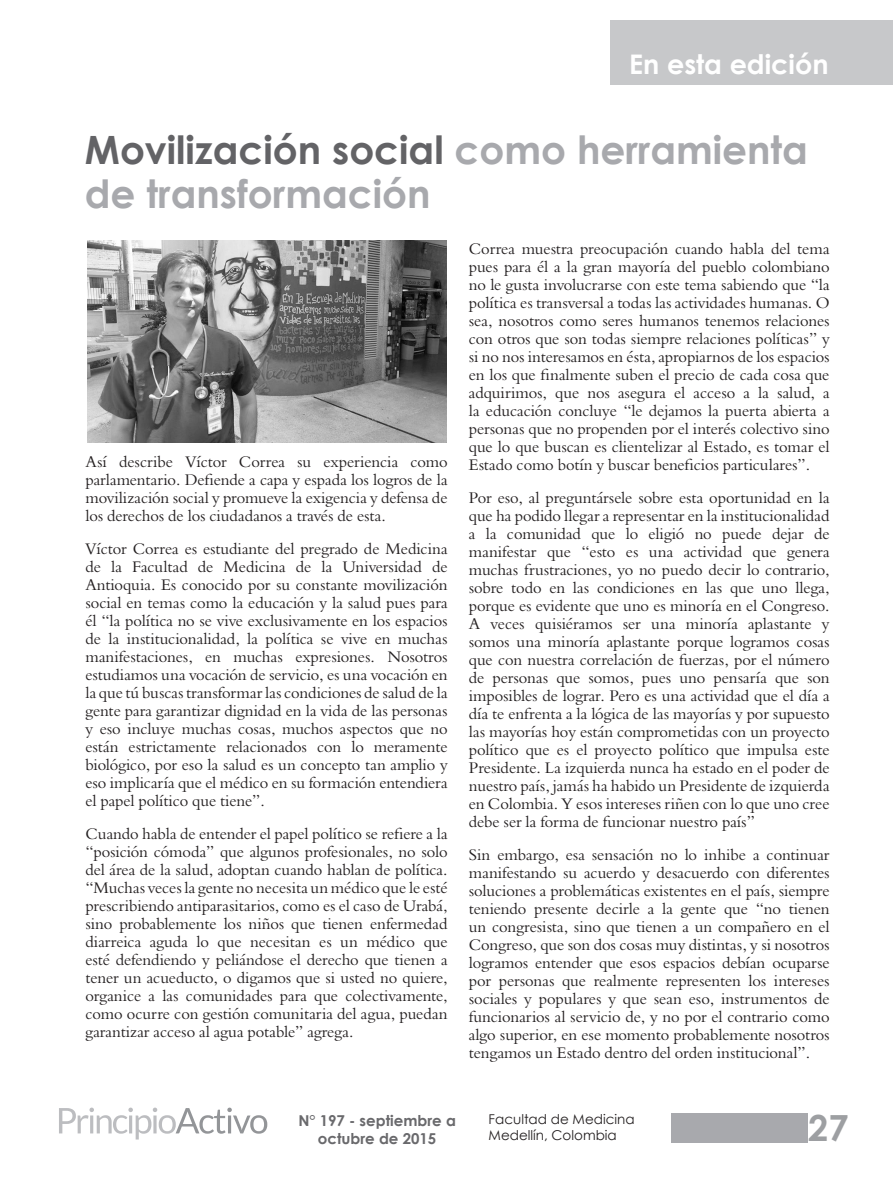
<style>
.page{position:relative;width:893px;height:1191px;background:#fff}
.page>*{position:absolute;margin:0;border:0;box-sizing:border-box;transform-origin:0 0}
.t1{font:700 39px/43.5px "Century Gothic";color:#a8a9ad}
.t2{font:700 36px "Century Gothic";color:#9d9fa2}
.t3{font:700 27px "Century Gothic";color:#fff}
.t4{font:15.75px/18px "Bergamo Std";letter-spacing:-.005em;color:#231f20;text-align:justify}
.t5{font:700 15px/18px "Century Gothic";color:#69696c;text-align:center}
.t6{font:13.5px/16.2px "Century Gothic";color:#231f20}
.s1{color:#636366}
</style>
<div class="page">
<svg style="left:59px;top:1107px;width:208px;height:32px"></svg>
<div style="left:671px;top:1113px;width:137px;height:30px;background:#a8a9ad"></div>
<div style="left:610px;top:20px;width:283px;height:65px;background:#c7c8ca"></div>
<img style="left:87px;top:241px;width:359px;height:202px">
<h3 class="t3" style="left:629px;top:44px;width:201px">En esta edición</h3>
<h1 class="t1" style="left:85px;top:126px;width:725px"><span class="s1">Movilización social</span> como herramienta de transformación</h1>
<p class="t4" style="left:85px;top:453px;width:364px">Así describe Víctor Correa su experiencia como parlamentario. Defiende a capa y espada los logros de la movilización social y promueve la exigencia y defensa de los derechos de los ciudadanos a través de esta.</p>
<p class="t4" style="left:85px;top:540px;width:364px">Víctor Correa es estudiante del pregrado de Medicina de la Facultad de Medicina de la Universidad de Antioquia. Es conocido por su constante movilización social en temas como la educación y la salud pues para él “la política no se vive exclusivamente en los espacios de la institucionalidad, la política se vive en muchas manifestaciones, en muchas expresiones. Nosotros estudiamos una vocación de servicio, es una vocación en la que tú buscas transformar las condiciones de salud de la gente para garantizar dignidad en la vida de las personas y eso incluye muchas cosas, muchos aspectos que no están estrictamente relacionados con lo meramente biológico, por eso la salud es un concepto tan amplio y eso implicaría que el médico en su formación entendiera el papel político que tiene”.</p>
<p class="t4" style="left:85px;top:825px;width:364px">Cuando habla de entender el papel político se refiere a la “posición cómoda” que algunos profesionales, no solo del área de la salud, adoptan cuando hablan de política. “Muchas veces la gente no necesita un médico que le esté prescribiendo antiparasitarios, como es el caso de Urabá, sino probablemente los niños que tienen enfermedad diarreica aguda lo que necesitan es un médico que esté defendiendo y peliándose el derecho que tienen a tener un acueducto, o digamos que si usted no quiere, organice a las comunidades para que colectivamente, como ocurre con gestión comunitaria del agua, puedan garantizar acceso al agua potable” agrega.</p>
<p class="t4" style="left:469px;top:239px;width:362px">Correa muestra preocupación cuando habla del tema pues para él a la gran mayoría del pueblo colombiano no le gusta involucrarse con este tema sabiendo que “la política es transversal a todas las actividades humanas. O sea, nosotros como seres humanos tenemos relaciones con otros que son todas siempre relaciones políticas” y si no nos interesamos en ésta, apropiarnos de los espacios en los que finalmente suben el precio de cada cosa que adquirimos, que nos asegura el acceso a la salud, a la educación concluye “le dejamos la puerta abierta a personas que no propenden por el interés colectivo sino que lo que buscan es clientelizar al Estado, es tomar el Estado como botín y buscar beneficios particulares”.</p>
<p class="t4" style="left:469px;top:488px;width:362px">Por eso, al preguntársele sobre esta oportunidad en la que ha podido llegar a representar en la institucionalidad a la comunidad que lo eligió no puede dejar de manifestar que “esto es una actividad que genera muchas frustraciones, yo no puedo decir lo contrario, sobre todo en las condiciones en las que uno llega, porque es evidente que uno es minoría en el Congreso.<br>A veces quisiéramos ser una minoría aplastante y somos una minoría aplastante porque logramos cosas que con nuestra correlación de fuerzas, por el número de personas que somos, pues uno pensaría que son imposibles de lograr. Pero es una actividad que el día a día te enfrenta a la lógica de las mayorías y por supuesto las mayorías hoy están comprometidas con un proyecto político que es el proyecto político que impulsa este Presidente. La izquierda nunca ha estado en el poder de nuestro país, jamás ha habido un Presidente de izquierda en Colombia. Y esos intereses riñen con lo que uno cree debe ser la forma de funcionar nuestro país”</p>
<p class="t4" style="left:469px;top:845px;width:362px">Sin embargo, esa sensación no lo inhibe a continuar manifestando su acuerdo y desacuerdo con diferentes soluciones a problemáticas existentes en el país, siempre teniendo presente decirle a la gente que “no tienen un congresista, sino que tienen a un compañero en el Congreso, que son dos cosas muy distintas, y si nosotros logramos entender que esos espacios debían ocuparse por personas que realmente representen los intereses sociales y populares y que sean eso, instrumentos de funcionarios al servicio de, y no por el contrario como algo superior, en ese momento probablemente nosotros tengamos un Estado dentro del orden institucional”.</p>
<p class="t6" style="left:489px;top:1111px;width:147px">Facultad de Medicina<br>Medellín, Colombia</p>
<p class="t5" style="left:298px;top:1111px;width:159px">N° 197 - septiembre a octubre de 2015</p>
<h2 class="t2" style="left:808px;top:1100px;width:42px">27</h2>
</div>
